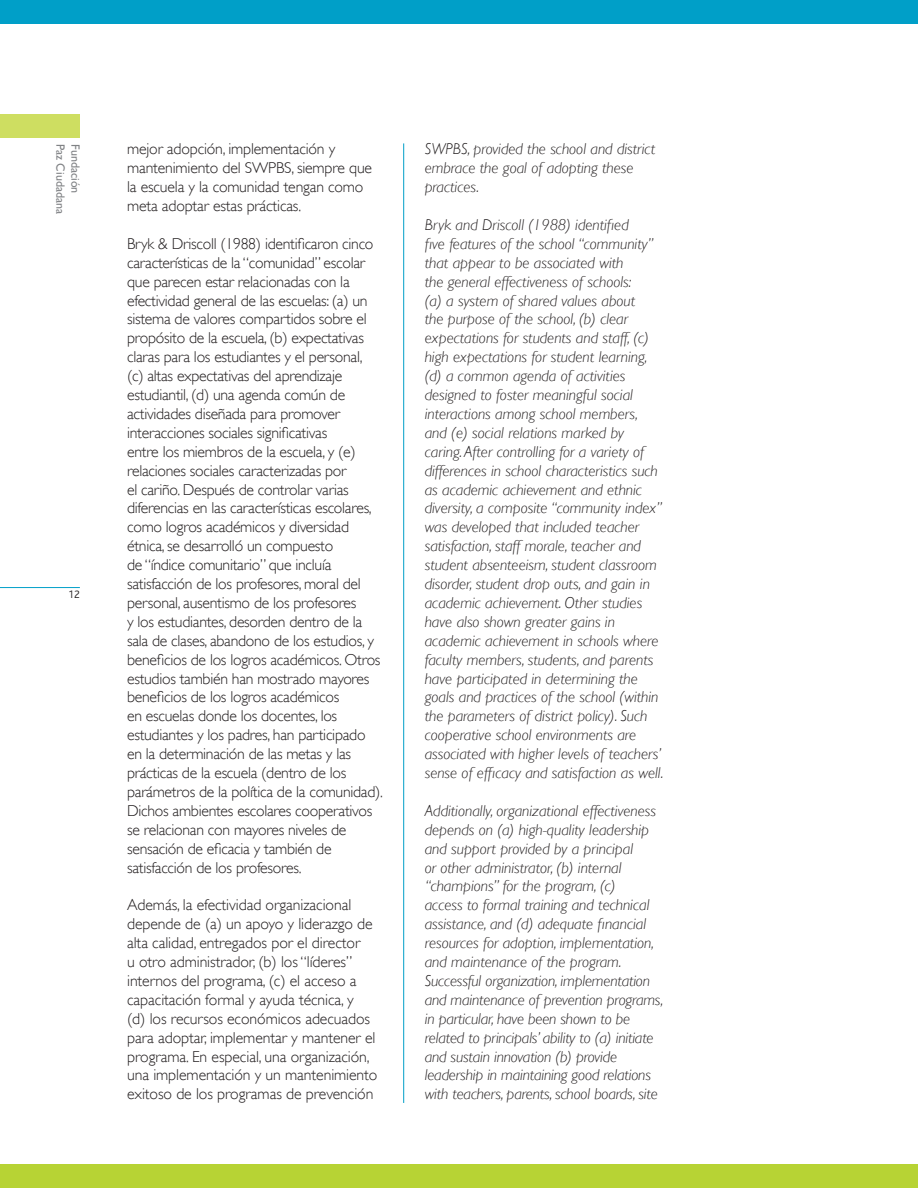
<style>
.page{position:relative;width:918px;height:1188px;background:#fff}
.page>*{position:absolute;margin:0;border:0;box-sizing:border-box;transform-origin:0 0}
.t1{font:300 15.75px/18.9px "Gill Sans";letter-spacing:-.015em;color:#231f20}
.t2{font:italic 300 15.75px/18.9px "Gill Sans";color:#231f20}
.t3{font:12px "Gill Sans";color:#808285}
.t4{font:300 11.25px "Bliss";color:#231f20}
</style>
<div class="page">
<hr style="left:0;top:587px;width:80px;height:1px;background:#009fc8">
<div style="left:0;top:114px;width:80px;height:24px;background:#cede61"></div>
<div style="left:0;top:1164px;width:918px;height:24px;background:#b7d334"></div>
<div style="left:0;top:0;width:918px;height:24px;background:#009fc8"></div>
<hr style="left:403px;top:143px;width:1px;height:960px;background:#009fc8">
<p class="t3" style="left:68px;top:144px;width:72px;rotate:90deg">Paz Ciudadana</p>
<p class="t3" style="left:83px;top:144px;width:51px;rotate:90deg">Fundación</p>
<p class="t1" style="left:127px;top:140px;width:247px">mejor adopción, implementación y mantenimiento del SWPBS, siempre que la escuela y la comunidad tengan como meta adoptar estas prácticas.</p>
<p class="t1" style="left:127px;top:234px;width:257px">Bryk &amp; Driscoll (1988) identificaron cinco características de la “comunidad” escolar que parecen estar relacionadas con la efectividad general de las escuelas: (a) un sistema de valores compartidos sobre el propósito de la escuela, (b) expectativas claras para los estudiantes y el personal, (c) altas expectativas del aprendizaje estudiantil, (d) una agenda común de actividades diseñada para promover interacciones sociales significativas<br>entre los miembros de la escuela, y (e) relaciones sociales caracterizadas por<br>el cariño. Después de controlar varias diferencias en las características escolares, como logros académicos y diversidad étnica, se desarrolló un compuesto<br>de “índice comunitario” que incluía satisfacción de los profesores, moral del personal, ausentismo de los profesores<br>y los estudiantes, desorden dentro de la sala de clases, abandono de los estudios, y beneficios de los logros académicos. Otros estudios también han mostrado mayores beneficios de los logros académicos<br>en escuelas donde los docentes, los estudiantes y los padres, han participado en la determinación de las metas y las prácticas de la escuela (dentro de los parámetros de la política de la comunidad).<br>Dichos ambientes escolares cooperativos se relacionan con mayores niveles de sensación de eficacia y también de satisfacción de los profesores.</p>
<p class="t1" style="left:127px;top:896px;width:252px">Además, la efectividad organizacional depende de (a) un apoyo y liderazgo de alta calidad, entregados por el director<br>u otro administrador, (b) los “líderes” internos del programa, (c) el acceso a capacitación formal y ayuda técnica, y<br>(d) los recursos económicos adecuados para adoptar, implementar y mantener el programa. En especial, una organización, una implementación y un mantenimiento exitoso de los programas de prevención</p>
<p class="t4" style="left:68px;top:588px;width:13px">12</p>
<p class="t2" style="left:425px;top:140px;width:232px">SWPBS, provided the school and district embrace the goal of adopting these practices.</p>
<p class="t2" style="left:425px;top:215px;width:240px">Bryk and Driscoll (1988) identified<br>five features of the school “community” that appear to be associated with<br>the general effectiveness of schools:<br>(a) a system of shared values about<br>the purpose of the school, (b) clear expectations for students and staff, (c) high expectations for student learning, (d) a common agenda of activities designed to foster meaningful social interactions among school members, and (e) social relations marked by caring. After controlling for a variety of differences in school characteristics such as academic achievement and ethnic diversity, a composite “community index” was developed that included teacher satisfaction, staff morale, teacher and student absenteeism, student classroom disorder, student drop outs, and gain in academic achievement. Other studies have also shown greater gains in academic achievement in schools where faculty members, students, and parents have participated in determining the goals and practices of the school (within the parameters of district policy). Such cooperative school environments are associated with higher levels of teachers’ sense of efficacy and satisfaction as well.</p>
<p class="t2" style="left:425px;top:801px;width:240px">Additionally, organizational effectiveness depends on (a) high-quality leadership and support provided by a principal<br>or other administrator, (b) internal “champions” for the program, (c)<br>access to formal training and technical assistance, and (d) adequate financial resources for adoption, implementation, and maintenance of the program.<br>Successful organization, implementation and maintenance of prevention programs, in particular, have been shown to be related to principals’ ability to (a) initiate and sustain innovation (b) provide leadership in maintaining good relations with teachers, parents, school boards, site</p>
</div>
